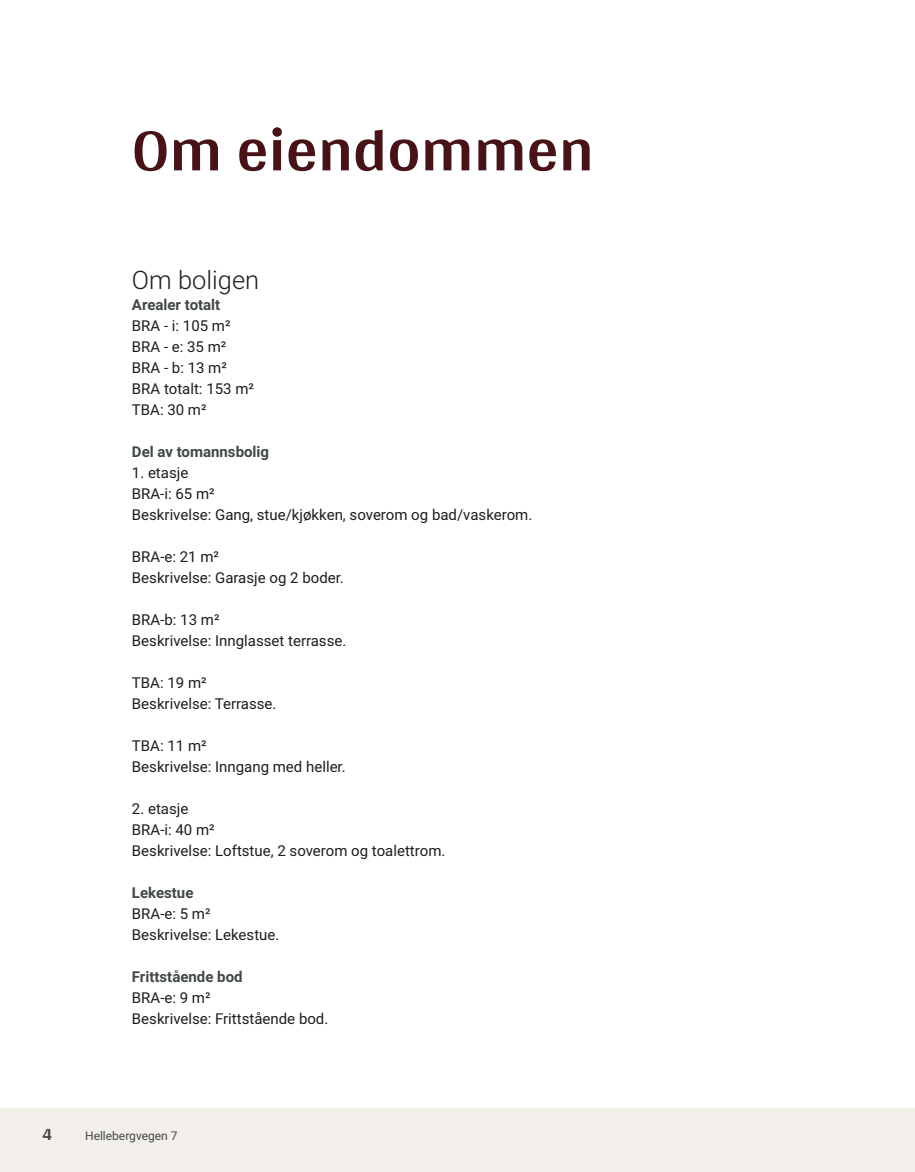
<style>
.page{position:relative;width:915px;height:1172px;background:#fff}
.page>*{position:absolute;margin:0;border:0;box-sizing:border-box;transform-origin:0 0}
.t1{font:700 63px "Arya";color:#481317}
.t2{font:300 25.5px "Roboto Vitec";color:#1d1d1b}
.t3{font:700 18px "Arya";color:#414749}
.t4{font:15px/21px "Roboto Vitec";color:#1d1d1b}
.t5{font:700 15px "Roboto Vitec";color:#414749}
.t6{font:12px "Roboto Vitec";color:#414749}
</style>
<div class="page">
<div style="left:0;top:1108px;width:914px;height:64px;background:#f2eeea"></div>
<h1 class="t1" style="left:132px;top:112px;width:463px">Om eiendommen</h1>
<h2 class="t2" style="left:132px;top:262px;width:129px">Om boligen</h2>
<p class="t5" style="left:132px;top:294px;width:90px">Arealer totalt</p>
<p class="t4" style="left:132px;top:314px;width:123px">BRA ‑ i: 105 m²<br>BRA ‑ e: 35 m²<br>BRA ‑ b: 13 m²<br>BRA totalt: 153 m²<br>TBA: 30 m²</p>
<p class="t5" style="left:132px;top:441px;width:139px">Del av tomannsbolig</p>
<p class="t4" style="left:132px;top:461px;width:402px">1. etasje<br>BRA‑i: 65 m²<br>Beskrivelse: Gang, stue/kjøkken, soverom og bad/vaskerom.</p>
<p class="t4" style="left:132px;top:545px;width:213px">BRA‑e: 21 m²<br>Beskrivelse: Garasje og 2 boder.</p>
<p class="t4" style="left:132px;top:608px;width:216px">BRA‑b: 13 m²<br>Beskrivelse: Innglasset terrasse.</p>
<p class="t4" style="left:132px;top:671px;width:146px">TBA: 19 m²<br>Beskrivelse: Terrasse.</p>
<p class="t4" style="left:132px;top:734px;width:215px">TBA: 11 m²<br>Beskrivelse: Inngang med heller.</p>
<p class="t4" style="left:132px;top:797px;width:315px">2. etasje<br>BRA‑i: 40 m²<br>Beskrivelse: Loftstue, 2 soverom og toalettrom.</p>
<p class="t5" style="left:132px;top:882px;width:63px">Lekestue</p>
<p class="t4" style="left:132px;top:902px;width:149px">BRA‑e: 5 m²<br>Beskrivelse: Lekestue.</p>
<p class="t5" style="left:132px;top:966px;width:112px">Frittstående bod</p>
<p class="t4" style="left:132px;top:986px;width:198px">BRA‑e: 9 m²<br>Beskrivelse: Frittstående bod.</p>
<p class="t3" style="left:43px;top:1123px;width:11px">4</p>
<p class="t6" style="left:85px;top:1127px;width:94px">Hellebergvegen 7</p>
</div>
